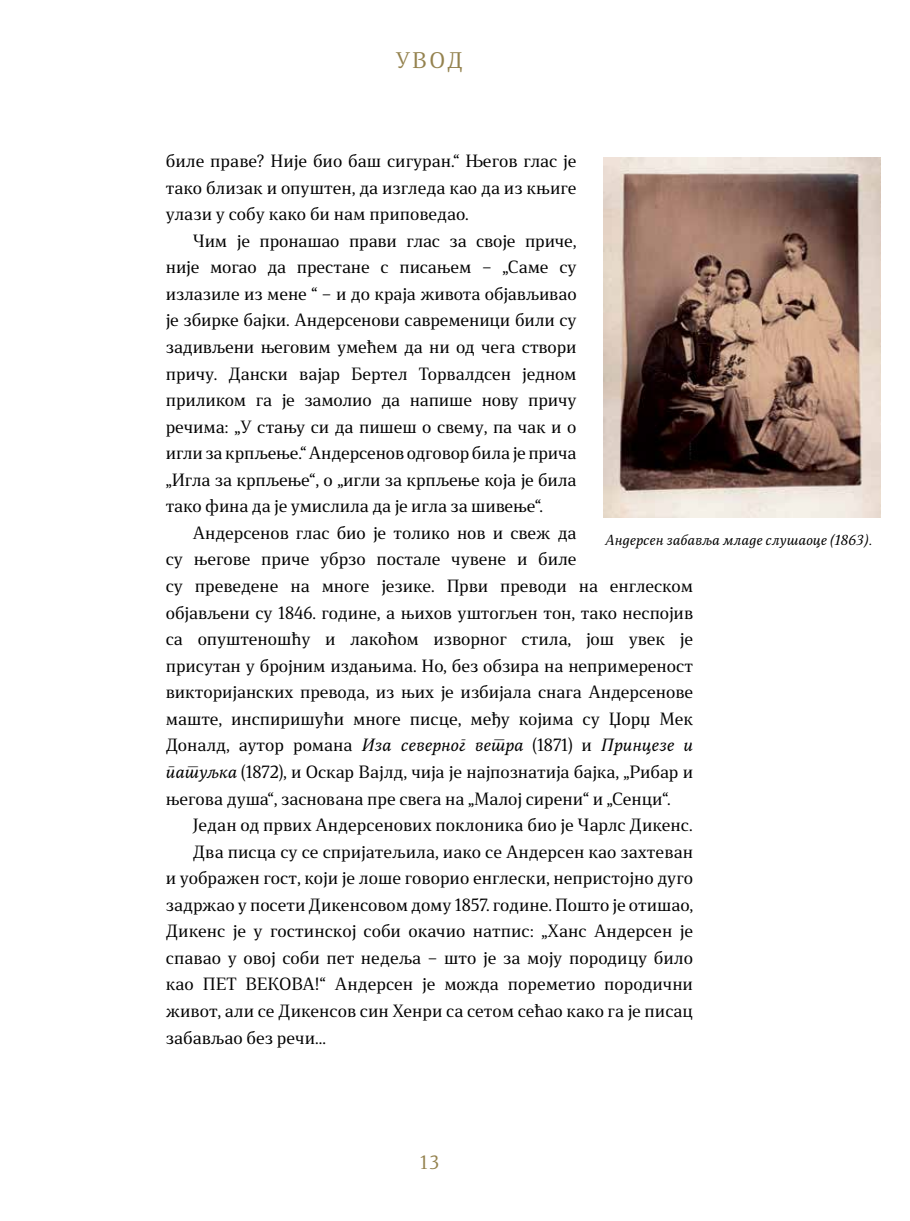
<style>
.page{position:relative;width:910px;height:1221px;background:#fff}
.page>*{position:absolute;margin:0;border:0;box-sizing:border-box;transform-origin:0 0}
.t1{font:21px "Stobi Serif";color:#94824e}
.t2{font:18px "Stobi Serif";color:#94824e}
.t3{font:16.5px/26.5px "Stobi Serif";letter-spacing:-.005em;color:#000;text-align:justify}
.t4{font:13.5px "Stobi Serif It";letter-spacing:-.005em;color:#000}
.s1{font-family:"Stobi Serif It"}
</style>
<div class="page">
<img style="left:604px;top:157px;width:276px;height:361px">
<p class="t1" style="left:396px;top:46px;width:69px">УВОД</p>
<p class="t3" style="left:166px;top:147px;width:412px">биле праве? Није био баш сигуран.“ Његов глас је тако близак и опуштен, да изгледа као да из књиге улази у собу како би нам приповедао.</p>
<p class="t3" style="left:166px;top:227px;width:412px;text-indent:27px">Чим је пронашао прави глас за своје приче, није могао да престане с писањем – „Саме су излазиле из мене “ – и до краја живота објављивао је збирке бајки. Андерсенови савременици били су задивљени његовим умећем да ни од чега створи причу. Дански вајар Бертел Торвалдсен једном приликом га је замолио да напише нову причу речима: „У стању си да пишеш о свему, па чак и о игли за крпљење.“ Андерсенов одговор била је прича „Игла за крпљење“, о „игли за крпљење која је била тако фина да је умислила да је игла за шивење“.</p>
<p class="t3" style="left:166px;top:519px;width:529px;text-align:left;text-indent:27px">Андерсенов глас био је толико нов и свеж да<br>су његове приче убрзо постале чувене и биле<br>су преведене на многе језике. Први преводи на енглеском објављени су 1846. године, а њихов уштогљен тон, тако неспојив са опуштеношћу и лакоћом изворног стила, још увек је присутан у бројним издањима. Но, без обзира на непримереност викторијанских превода, из њих је избијала снага Андерсенове маште, инспиришући многе писце, међу којима су Џорџ Мек Доналд, аутор романа <span class="s1">Иза северног ветра</span> (1871) и <span class="s1">Принцезе и патуљка</span> (1872), и Оскар Вајлд, чија је најпознатија бајка, „Рибар и његова душа“, заснована пре свега на „Малој сирени“ и „Сенци“.</p>
<p class="t3" style="left:193px;top:811px;width:501px">Један од првих Андерсенових поклоника био је Чарлс Дикенс.</p>
<p class="t3" style="left:193px;top:837px;width:502px">Два писца су се спријатељила, иако се Андерсен као захтеван</p>
<p class="t3" style="left:166px;top:864px;width:529px">и уображен гост, који је лоше говорио енглески, непристојно дуго</p>
<p class="t3" style="left:166px;top:891px;width:529px">задржао у посети Дикенсовом дому 1857. године. Пошто је отишао,</p>
<p class="t3" style="left:166px;top:917px;width:529px">Дикенс је у гостинској соби окачио натпис: „Ханс Андерсен је</p>
<p class="t3" style="left:166px;top:944px;width:529px">спавао у овој соби пет недеља – што је за моју породицу било</p>
<p class="t3" style="left:166px;top:970px;width:529px">као ПЕТ ВЕКОВА!“ Андерсен је можда пореметио породични</p>
<p class="t3" style="left:166px;top:997px;width:529px">живот, али се Дикенсов син Хенри са сетом сећао како га је писац</p>
<p class="t3" style="left:166px;top:1023px;width:162px">забављао без речи...</p>
<p class="t4" style="left:605px;top:531px;width:269px">Андерсен забавља младе слушаоце (1863).</p>
<p class="t2" style="left:420px;top:1150px;width:20px">13</p>
</div>
